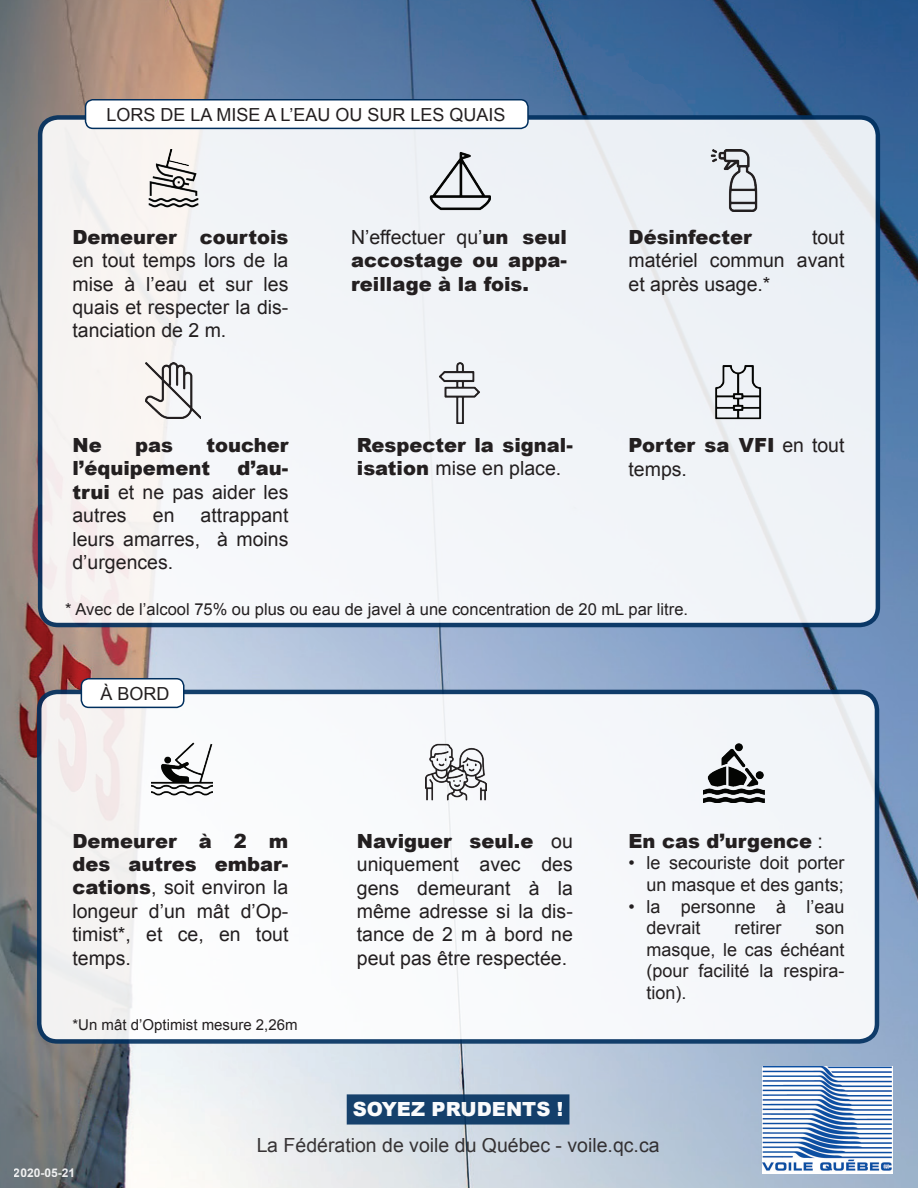
<style>
.page{position:relative;width:918px;height:1188px;background:#fff}
.page>*{position:absolute;margin:0;border:0;box-sizing:border-box;transform-origin:0 0}
.t1{font:19.5px/23.4px "Arial";color:#231f20;text-align:justify}
.t2{font:900 19.5px/23.4px "Arial";color:#231f20}
.t3{font:900 19.5px "Arial";color:#fff}
.t4{font:18px/21.6px "Arial";color:#231f20;text-align:right}
.t5{font:16.5px "Arial";color:#231f20}
.t6{font:15px "Arial";color:#231f20}
.t7{font:700 12px "Arial";color:#fff}
.s1{font-weight:400}
.s2{font-weight:900}
</style>
<div class="page">
<img style="left:0;top:0;width:918px;height:1188px">
<img style="left:763px;top:1066px;width:129px;height:108px">
<div style="left:349px;top:1097px;width:218px;height:25px;background:#15406b"></div>
<div style="left:347px;top:1094px;width:222px;height:31px;border:4px solid #002f5e"></div>
<div style="left:39px;top:692px;width:838px;height:349px;background:#f6f8fb;border-radius:18px"></div>
<div style="left:37px;top:690px;width:842px;height:354px;border:4px solid #002f5e;border-radius:18px"></div>
<img style="left:151px;top:742px;width:62px;height:54px">
<div style="left:81px;top:679px;width:103px;height:28px;background:#fff;border-radius:8px"></div>
<div style="left:81px;top:678px;width:103px;height:30px;border:2px solid #002f5e;border-radius:8px"></div>
<img style="left:425px;top:741px;width:62px;height:62px">
<img style="left:703px;top:743px;width:62px;height:60px">
<div style="left:40px;top:117px;width:838px;height:508px;background:#f1f4f7;border-radius:18px"></div>
<div style="left:38px;top:115px;width:842px;height:512px;border:4px solid #002f5e;border-radius:18px"></div>
<img style="left:711px;top:365px;width:51px;height:56px">
<img style="left:148px;top:150px;width:51px;height:61px">
<div style="left:86px;top:100px;width:442px;height:28px;background:#fff;border-radius:8px"></div>
<div style="left:85px;top:99px;width:444px;height:30px;border:2px solid #002f5e;border-radius:8px"></div>
<img style="left:710px;top:150px;width:48px;height:61px">
<img style="left:146px;top:363px;width:55px;height:55px">
<img style="left:439px;top:362px;width:41px;height:62px">
<img style="left:429px;top:152px;width:61px;height:59px">
<p class="t4" style="left:106px;top:104px;width:401px">LORS DE LA MISE A L’EAU OU SUR LES QUAIS</p>
<p class="t2" style="left:72px;top:225px;width:218px">Demeurer courtois</p>
<p class="t1" style="left:72px;top:249px;width:218px">en tout temps lors de la mise à l’eau et sur les quais et respecter la dis&shy;tanciation de 2 m.</p>
<p class="t2" style="left:351px;top:225px;width:217px;text-align:justify"><span class="s1">N’effectuer qu’</span>un seul accostage ou appa&shy;reillage à la fois.</p>
<p class="t2" style="left:629px;top:225px;width:125px">Désinfecter</p>
<p class="t1" style="left:629px;top:226px;width:218px;text-indent:183px">tout matériel commun avant et après usage.*</p>
<p class="t2" style="left:72px;top:433px;width:217px;text-indent:134px">toucher l’équipement</p>
<p class="t2" style="left:72px;top:433px;width:31px">Ne</p>
<p class="t2" style="left:135px;top:433px;width:39px">pas</p>
<p class="t2" style="left:357px;top:433px;width:217px">Respecter la signal&shy;isation <span class="s1">mise en place.</span></p>
<p class="t1" style="left:629px;top:434px;width:217px"><span class="s2">Porter sa VFI</span> en tout temps.</p>
<p class="t1" style="left:72px;top:457px;width:218px;text-indent:165px"><span class="s2">d’au&shy;trui</span> et ne pas aider les autres</p>
<p class="t1" style="left:72px;top:504px;width:217px;text-indent:128px">attrappant leurs amarres, à moins d’urgences.</p>
<p class="t5" style="left:65px;top:598px;width:624px">* Avec de l’alcool 75% ou plus ou eau de javel à une concentration de 20 mL par litre.</p>
<p class="t1" style="left:153px;top:504px;width:23px">en</p>
<p class="t4" style="left:100px;top:683px;width:71px">À BORD</p>
<p class="t1" style="left:72px;top:829px;width:217px"><span class="s2">Demeurer à 2 m des autres embar&shy;cations</span>, soit environ la longeur d’un mât d’Op&shy;timist*, et ce, en tout temps.</p>
<p class="t2" style="left:629px;top:828px;width:196px">En cas d’urgence <span class="s1">:</span></p>
<p class="t1" style="left:357px;top:829px;width:217px"><span class="s2">Naviguer seul.e</span> ou uniquement avec des gens demeurant à la même adresse si la dis&shy;tance de 2 m à bord ne peut pas être respectée.</p>
<p class="t4" style="left:629px;top:852px;width:217px">• le secouriste doit porter un masque et des gants;</p>
<p class="t4" style="left:647px;top:896px;width:199px;text-align:left;text-indent:-18px">• la personne à l’eau devrait</p>
<p class="t4" style="left:735px;top:917px;width:48px">retirer</p>
<p class="t4" style="left:647px;top:917px;width:199px;text-align:justify;text-indent:169px">son masque, le cas échéant (pour facilité la respira&shy;tion).</p>
<p class="t6" style="left:72px;top:1015px;width:227px">*Un mât d’Optimist mesure 2,26m</p>
<p class="t3" style="left:353px;top:1095px;width:212px">SOYEZ PRUDENTS !</p>
<p class="t7" style="left:14px;top:1164px;width:63px">2020-05-21</p>
<p class="t1" style="left:256px;top:1134px;width:405px">La Fédération de voile du Québec - voile.qc.ca</p>
</div>
